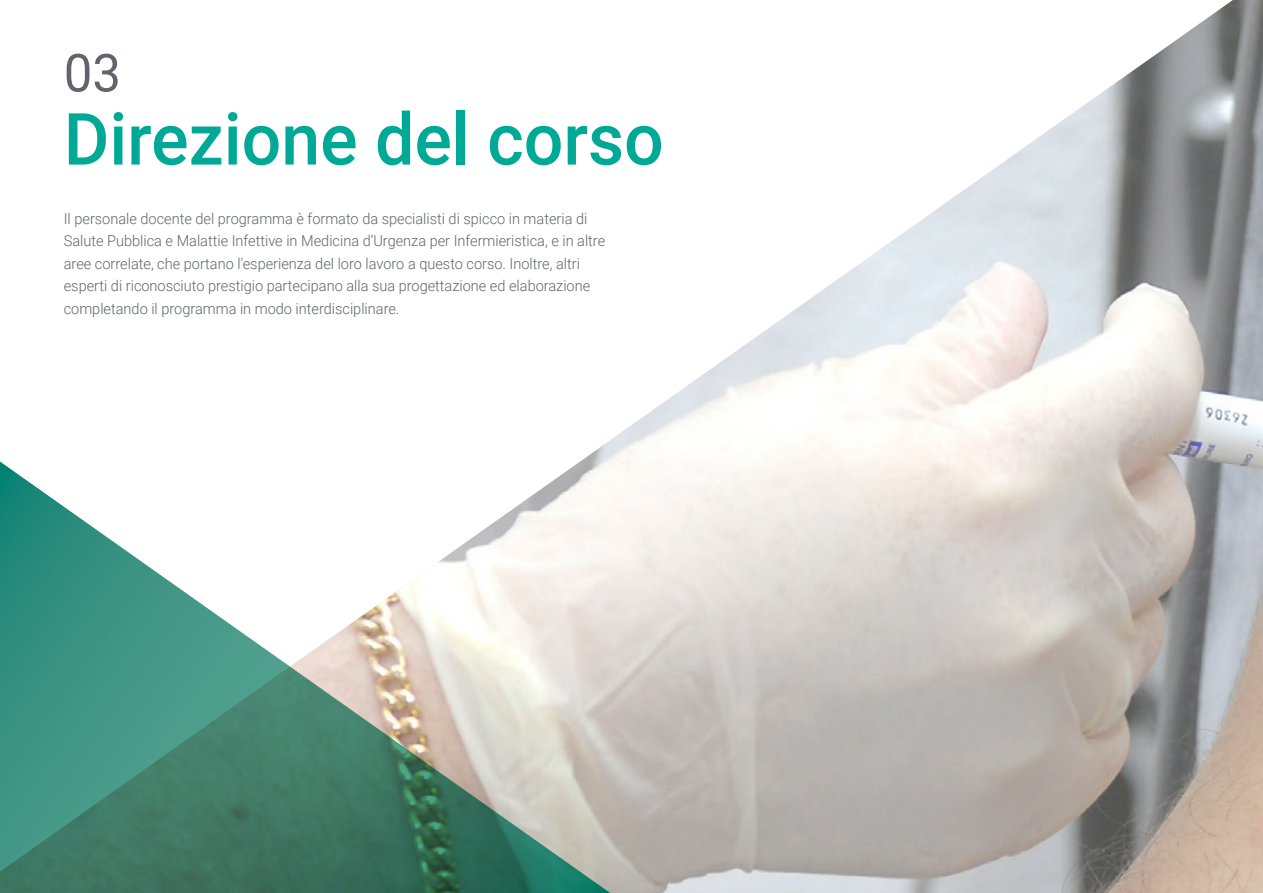
<style>
.page{position:relative;width:1263px;height:893px;background:#fff}
.page>*{position:absolute;margin:0;border:0;box-sizing:border-box;transform-origin:0 0}
.t1{font:500 72px "Roboto";color:#00a996}
.t2{font:52.5px "Roboto";color:#61646a}
.t3{font:300 15px/22.5px "Roboto";color:#61646a}
</style>
<div class="page">
<img style="left:602px;top:0;width:661px;height:893px">
<svg style="left:0;top:446px;width:640px;height:447px"></svg>
<h2 class="t2" style="left:64px;top:36px;width:59px">03</h2>
<h1 class="t1" style="left:64px;top:89px;width:601px">Direzione del corso</h1>
<p class="t3" style="left:64px;top:207px;width:543px">Il personale docente del programma è formato da specialisti di spicco in materia di Salute Pubblica e Malattie Infettive in Medicina d’Urgenza per Infermieristica, e in altre aree correlate, che portano l'esperienza del loro lavoro a questo corso. Inoltre, altri esperti di riconosciuto prestigio partecipano alla sua progettazione ed elaborazione completando il programma in modo interdisciplinare.</p>
</div>
